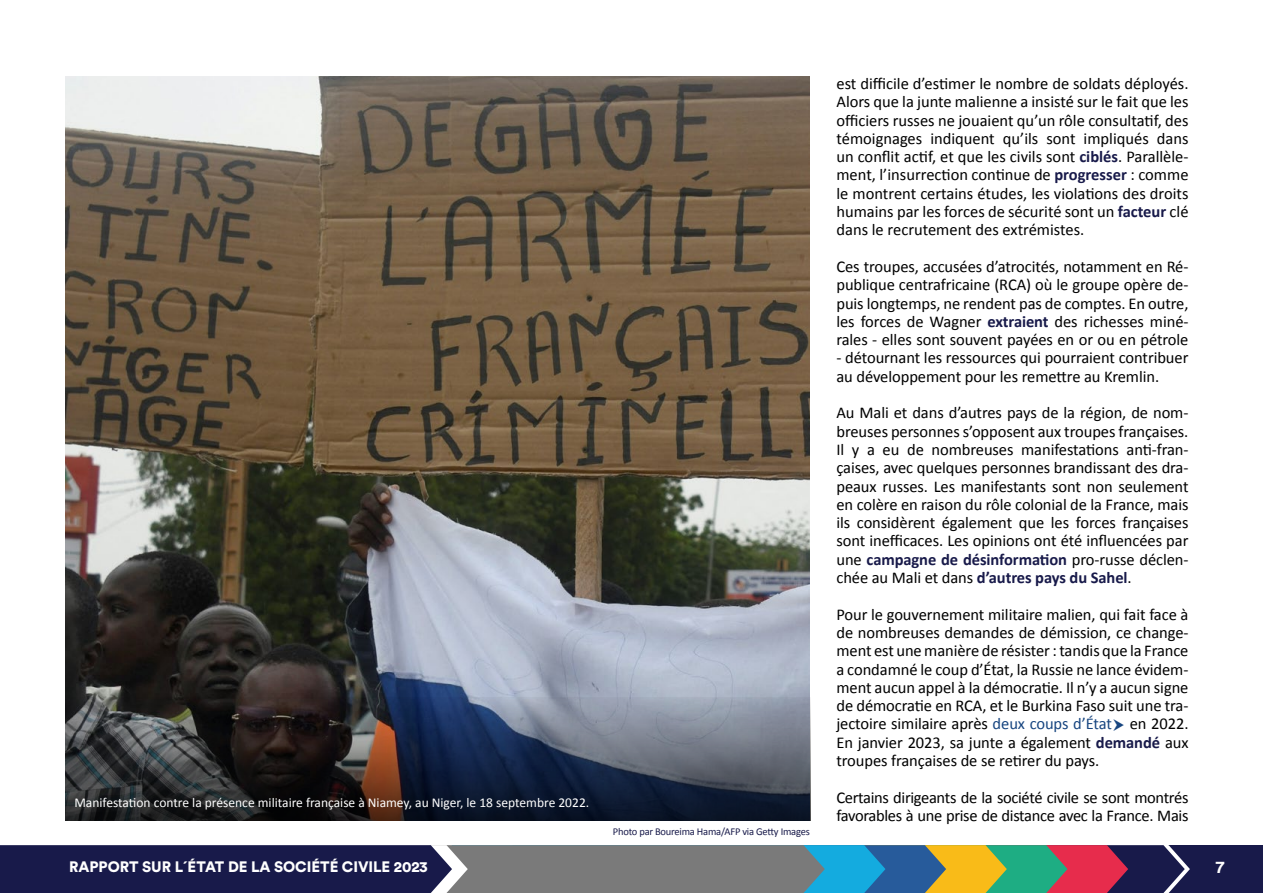
<style>
.page{position:relative;width:1263px;height:893px;background:#fff}
.page>*{position:absolute;margin:0;border:0;box-sizing:border-box;transform-origin:0 0}
.t1{font:700 17.25px "Circular Std";color:#fff}
.t2{font:16.5px/18.3px "Calibri";letter-spacing:-.005em;color:#000;text-align:justify}
.t3{font:900 15px "Circular Std";letter-spacing:-.005em;color:#fff}
.t4{font:13.5px "Calibri";color:#fff}
.t5{font:10.5px "Calibri";letter-spacing:-.02em;color:#181a4a}
.s1{font-weight:700;color:#181a4a}
.s2{color:#174580}
</style>
<div class="page">
<div style="left:1168px;top:845px;width:95px;height:48px;background:#181a4a"></div>
<img style="left:66px;top:77px;width:744px;height:620px">
<svg style="left:66px;top:697px;width:744px;height:124px;background:#393d48"></svg>
<svg style="left:0;top:845px;width:1190px;height:48px;background:#505668"></svg>
<p class="t4" style="left:74px;top:794px;width:516px">Manifestation contre la présence militaire française à Niamey, au Niger, le 18 septembre 2022.</p>
<p class="t3" style="left:69px;top:856px;width:360px">RAPPORT SUR L´ÉTAT DE LA SOCIÉTÉ CIVILE 2023</p>
<p class="t5" style="left:613px;top:825px;width:199px">Photo par Boureima Hama/AFP via Getty Images</p>
<p class="t2" style="left:836px;top:74px;width:354px">est difficile d’estimer le nombre de soldats déployés.<br>Alors que la junte malienne a insisté sur le fait que les officiers russes ne jouaient qu’un rôle consultatif, des témoignages indiquent qu’ils sont impliqués dans un conflit actif, et que les civils sont <span class="s1">ciblés</span>. Parallèle&shy;ment, l’insurrection continue de <span class="s1">progresser</span> : comme le montrent certains études, les violations des droits humains par les forces de sécurité sont un <span class="s1">facteur</span> clé dans le recrutement des extrémistes.</p>
<p class="t2" style="left:836px;top:257px;width:354px">Ces troupes, accusées d’atrocités, notamment en Ré&shy;publique centrafricaine (RCA) où le groupe opère de&shy;puis longtemps, ne rendent pas de comptes. En outre, les forces de Wagner <span class="s1">extraient</span> des richesses miné&shy;rales - elles sont souvent payées en or ou en pétrole</p>
<p class="t2" style="left:836px;top:349px;width:353px">- détournant les ressources qui pourraient contribuer au développement pour les remettre au Kremlin.</p>
<p class="t2" style="left:836px;top:404px;width:354px">Au Mali et dans d’autres pays de la région, de nom&shy;breuses personnes s’opposent aux troupes françaises.<br>Il y a eu de nombreuses manifestations anti-fran&shy;çaises, avec quelques personnes brandissant des dra&shy;peaux russes. Les manifestants sont non seulement en colère en raison du rôle colonial de la France, mais ils considèrent également que les forces françaises sont inefficaces. Les opinions ont été influencées par une <span class="s1">campagne de désinformation</span> pro-russe déclen&shy;chée au Mali et dans <span class="s1">d’autres pays du Sahel</span>.</p>
<p class="t2" style="left:836px;top:605px;width:354px">Pour le gouvernement militaire malien, qui fait face à de nombreuses demandes de démission, ce change&shy;ment est une manière de résister : tandis que la France a condamné le coup d’État, la Russie ne lance évidem&shy;ment aucun appel à la démocratie. Il n’y a aucun signe de démocratie en RCA, et le Burkina Faso suit une tra&shy;jectoire similaire après <span class="s2">deux coups d’État</span> en 2022.<br>En janvier 2023, sa junte a également <span class="s1">demandé</span> aux troupes françaises de se retirer du pays.</p>
<p class="t2" style="left:836px;top:788px;width:354px">Certains dirigeants de la société civile se sont montrés favorables à une prise de distance avec la France. Mais</p>
<p class="t1" style="left:1216px;top:856px;width:10px">7</p>
</div>
